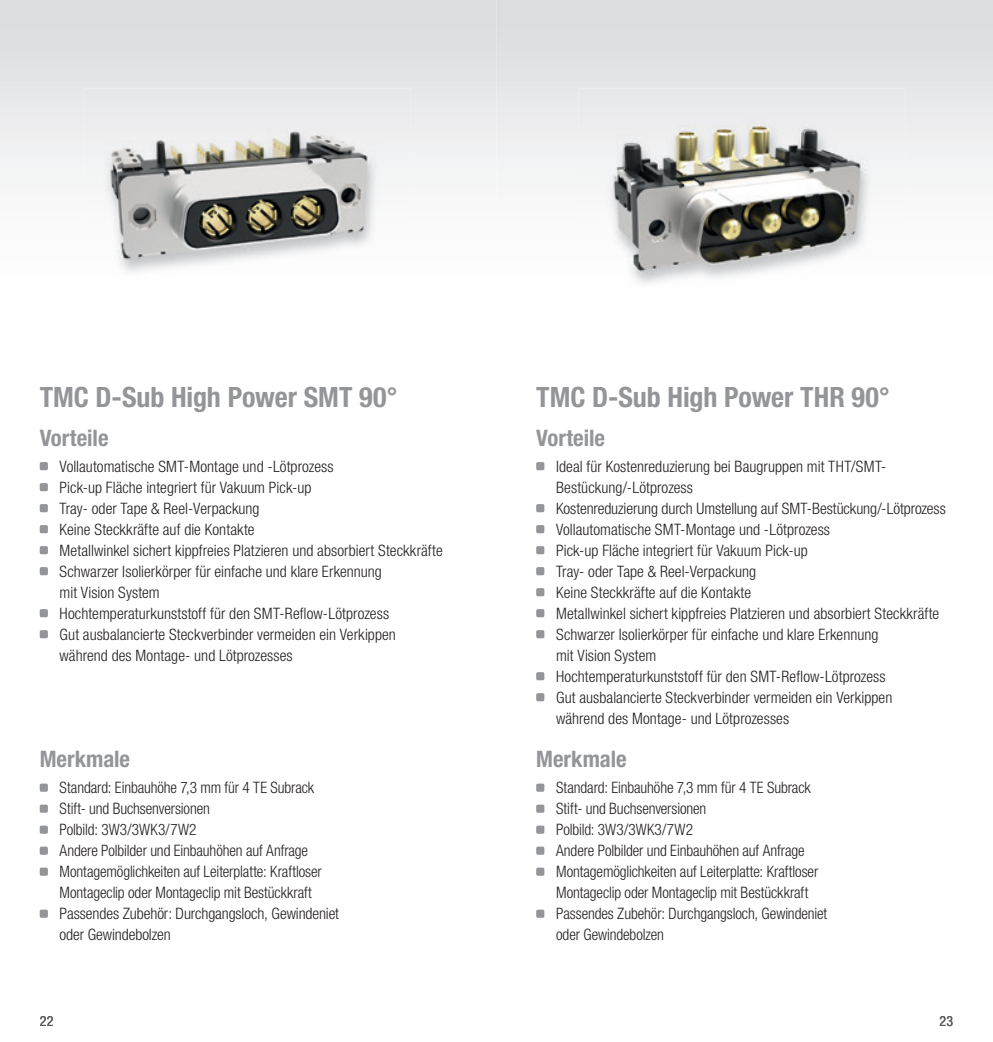
<style>
.page{position:relative;width:993px;height:1042px;background:#fff}
.page>*{position:absolute;margin:0;border:0;box-sizing:border-box;transform-origin:0 0}
.t1{font:700 condensed 28px "Helvetica Neue";letter-spacing:-.005em;color:#939598}
.t2{font:700 condensed 22.75px "Helvetica Neue LT";color:#939598}
.t3{font:300 condensed 15.75px/21px "Helvetica Neue LT";color:#231f20}
.t4{font:condensed 14px "Helvetica Neue LT";color:#57585a}
</style>
<div class="page">
<div style="left:84px;top:88px;width:326px;height:51px;background:#eaebec"></div>
<div style="left:84px;top:139px;width:20px;height:107px;background:#f6f6f7"></div>
<div style="left:379px;top:139px;width:31px;height:106px;background:#f6f6f7"></div>
<img style="left:104px;top:131px;width:275px;height:144px">
<div style="left:578px;top:88px;width:327px;height:51px;background:#e9eaeb"></div>
<div style="left:578px;top:139px;width:28px;height:107px;background:#f6f6f7"></div>
<div style="left:871px;top:139px;width:34px;height:107px;background:#f6f6f7"></div>
<img style="left:606px;top:125px;width:265px;height:162px">
<div style="left:536px;top:462px;width:8px;height:8px;background:#939598;border-radius:2px"></div>
<div style="left:536px;top:504px;width:8px;height:8px;background:#939598;border-radius:2px"></div>
<div style="left:536px;top:525px;width:8px;height:8px;background:#939598;border-radius:2px"></div>
<div style="left:536px;top:546px;width:8px;height:8px;background:#939598;border-radius:2px"></div>
<div style="left:536px;top:567px;width:8px;height:8px;background:#939598;border-radius:2px"></div>
<div style="left:536px;top:588px;width:8px;height:8px;background:#939598;border-radius:2px"></div>
<div style="left:536px;top:609px;width:8px;height:8px;background:#939598;border-radius:2px"></div>
<div style="left:536px;top:630px;width:8px;height:8px;background:#939598;border-radius:2px"></div>
<div style="left:536px;top:672px;width:8px;height:8px;background:#939598;border-radius:2px"></div>
<div style="left:536px;top:693px;width:8px;height:8px;background:#939598;border-radius:2px"></div>
<div style="left:536px;top:783px;width:8px;height:9px;background:#939598;border-radius:2px"></div>
<div style="left:536px;top:804px;width:8px;height:9px;background:#939598;border-radius:2px"></div>
<div style="left:536px;top:825px;width:8px;height:9px;background:#939598;border-radius:2px"></div>
<div style="left:536px;top:846px;width:8px;height:9px;background:#939598;border-radius:2px"></div>
<div style="left:536px;top:867px;width:8px;height:9px;background:#939598;border-radius:2px"></div>
<div style="left:536px;top:909px;width:8px;height:9px;background:#939598;border-radius:2px"></div>
<div style="left:40px;top:462px;width:8px;height:8px;background:#939598;border-radius:2px"></div>
<div style="left:40px;top:483px;width:8px;height:8px;background:#939598;border-radius:2px"></div>
<div style="left:40px;top:504px;width:8px;height:8px;background:#939598;border-radius:2px"></div>
<div style="left:40px;top:525px;width:8px;height:8px;background:#939598;border-radius:2px"></div>
<div style="left:40px;top:546px;width:8px;height:8px;background:#939598;border-radius:2px"></div>
<div style="left:40px;top:567px;width:8px;height:8px;background:#939598;border-radius:2px"></div>
<div style="left:40px;top:609px;width:8px;height:8px;background:#939598;border-radius:2px"></div>
<div style="left:40px;top:630px;width:8px;height:8px;background:#939598;border-radius:2px"></div>
<div style="left:40px;top:783px;width:8px;height:9px;background:#939598;border-radius:2px"></div>
<div style="left:40px;top:804px;width:8px;height:9px;background:#939598;border-radius:2px"></div>
<div style="left:40px;top:825px;width:8px;height:9px;background:#939598;border-radius:2px"></div>
<div style="left:40px;top:846px;width:8px;height:9px;background:#939598;border-radius:2px"></div>
<div style="left:40px;top:867px;width:8px;height:9px;background:#939598;border-radius:2px"></div>
<div style="left:40px;top:909px;width:8px;height:9px;background:#939598;border-radius:2px"></div>
<h1 class="t1" style="left:40px;top:380px;width:359px">TMC D-Sub High Power SMT 90°</h1>
<h2 class="t2" style="left:40px;top:424px;width:70px">Vorteile</h2>
<p class="t3" style="left:60px;top:455px;width:384px">Vollautomatische SMT-Montage und -Lötprozess<br>Pick-up Fläche integriert für Vakuum Pick-up<br>Tray- oder Tape &amp; Reel-Verpackung<br>Keine Steckkräfte auf die Kontakte<br>Metallwinkel sichert kippfreies Platzieren und absorbiert Steckkräfte Schwarzer Isolierkörper für einfache und klare Erkennung<br>mit Vision System<br>Hochtemperaturkunststoff für den SMT-Reflow-Lötprozess<br>Gut ausbalancierte Steckverbinder vermeiden ein Verkippen während des Montage- und Lötprozesses</p>
<h2 class="t2" style="left:40px;top:745px;width:92px">Merkmale</h2>
<p class="t3" style="left:60px;top:777px;width:281px">Standard: Einbauhöhe 7,3 mm für 4 TE Subrack Stift- und Buchsenversionen<br>Polbild: 3W3/3WK3/7W2<br>Andere Polbilder und Einbauhöhen auf Anfrage Montagemöglichkeiten auf Leiterplatte: Kraftloser Montageclip oder Montageclip mit Bestückkraft Passendes Zubehör: Durchgangsloch, Gewindeniet oder Gewindebolzen</p>
<h1 class="t1" style="left:536px;top:380px;width:355px">TMC D-Sub High Power THR 90°</h1>
<h2 class="t2" style="left:536px;top:424px;width:70px">Vorteile</h2>
<p class="t3" style="left:556px;top:455px;width:391px">Ideal für Kostenreduzierung bei Baugruppen mit THT/SMT-Bestückung/-Lötprozess<br>Kostenreduzierung durch Umstellung auf SMT-Bestückung/-Lötprozess Vollautomatische SMT-Montage und -Lötprozess<br>Pick-up Fläche integriert für Vakuum Pick-up<br>Tray- oder Tape &amp; Reel-Verpackung<br>Keine Steckkräfte auf die Kontakte<br>Metallwinkel sichert kippfreies Platzieren und absorbiert Steckkräfte Schwarzer Isolierkörper für einfache und klare Erkennung<br>mit Vision System<br>Hochtemperaturkunststoff für den SMT-Reflow-Lötprozess<br>Gut ausbalancierte Steckverbinder vermeiden ein Verkippen<br>während des Montage- und Lötprozesses</p>
<h2 class="t2" style="left:536px;top:745px;width:92px">Merkmale</h2>
<p class="t3" style="left:556px;top:777px;width:272px">Standard: Einbauhöhe 7,3 mm für 4 TE Subrack Stift- und Buchsenversionen<br>Polbild: 3W3/3WK3/7W2<br>Andere Polbilder und Einbauhöhen auf Anfrage Montagemöglichkeiten auf Leiterplatte: Kraftloser Montageclip oder Montageclip mit Bestückkraft Passendes Zubehör: Durchgangsloch, Gewindeniet oder Gewindebolzen</p>
<p class="t4" style="left:40px;top:1012px;width:15px">22</p>
<p class="t4" style="left:939px;top:1012px;width:15px">23</p>
</div>
